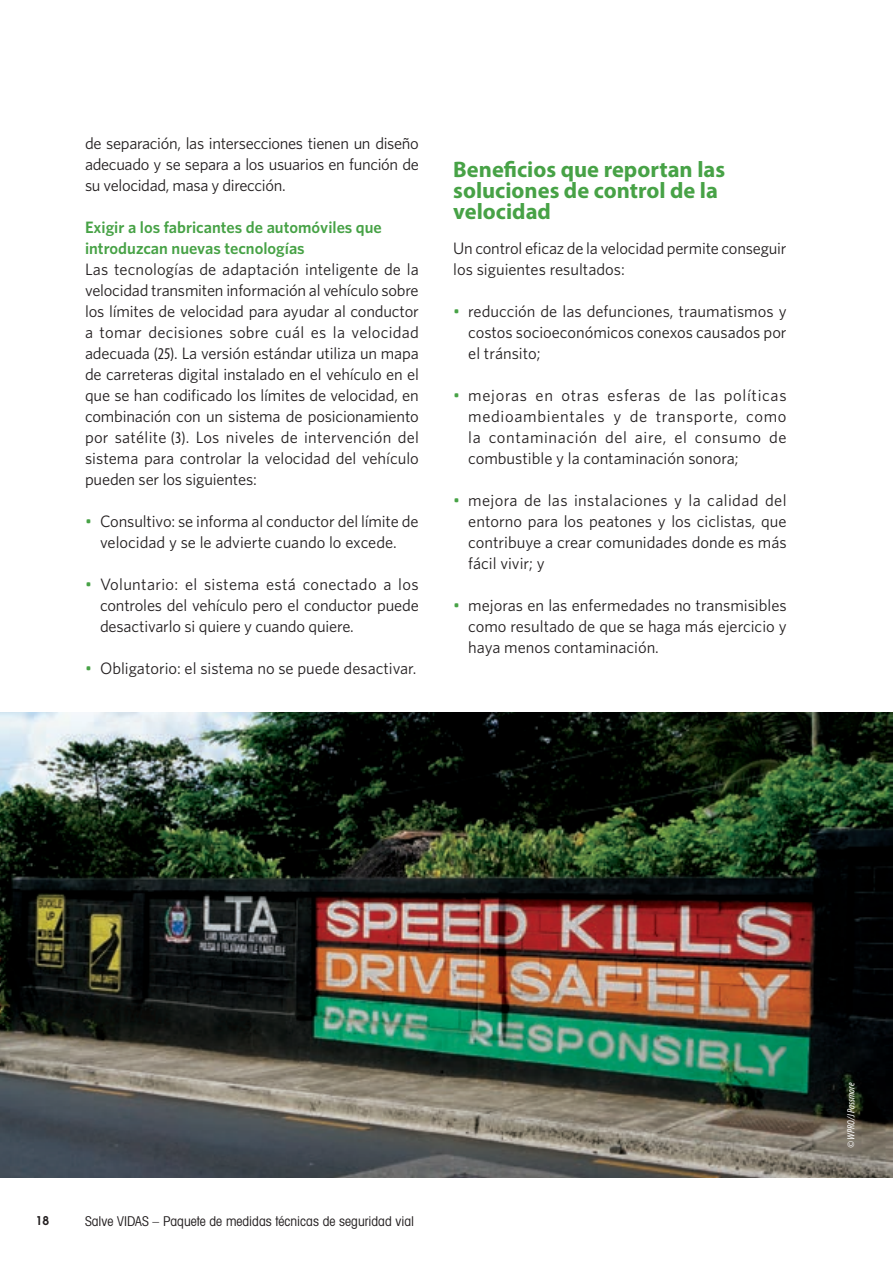
<style>
.page{position:relative;width:893px;height:1263px;background:#fff}
.page>*{position:absolute;margin:0;border:0;box-sizing:border-box;transform-origin:0 0}
.Title_level_2{font:700 22.5px/21px "Myriad Pro";color:#47a246}
.Body_bullet_level_1{font:16.5px/21px "Whitney HTF";color:#231f20;text-align:justify}
.Body_text{font:16.5px/21px "Whitney HTF";letter-spacing:-.015em;color:#231f20;text-align:justify}
.Title_level_3{font:600 16.5px/21px "Whitney HTF";color:#47a246}
.t1{font:condensed 13.5px "Avant Garde";color:#231f20}
.t2{font:600 12px "Avant Garde";color:#231f20}
.Table_text{font:italic condensed 10.5px "Myriad Pro";color:#fff}
.s1{font-family:"Myriad Pro";font-stretch:condensed}
.s2{color:#47a246}
</style>
<div class="page">
<img style="left:0;top:712px;width:892px;height:466px">
<p class="Body_text" style="left:85px;top:132px;width:335px">de separación, las intersecciones tienen un diseño adecuado y se separa a los usuarios en función de su velocidad, masa y dirección.</p>
<p class="Title_level_3" style="left:85px;top:216px;width:298px">Exigir a los fabricantes de automóviles que introduzcan nuevas tecnologías</p>
<p class="Body_text" style="left:85px;top:258px;width:335px">Las tecnologías de adaptación inteligente de la velocidad transmiten información al vehículo sobre los límites de velocidad para ayudar al conductor a tomar decisiones sobre cuál es la velocidad adecuada <span class="s1">(25)</span>. La versión estándar utiliza un mapa de carreteras digital instalado en el vehículo en el que se han codificado los límites de velocidad, en combinación con un sistema de posicionamiento por satélite <span class="s1">(3)</span>. Los niveles de intervención del sistema para controlar la velocidad del vehículo pueden ser los siguientes:</p>
<p class="Body_bullet_level_1" style="left:85px;top:510px;width:335px;text-align:center"><span class="s2">•</span> Consultivo: se informa al conductor del límite de velocidad y se le advierte cuando lo excede.</p>
<p class="Body_bullet_level_1" style="left:100px;top:573px;width:320px;text-indent:-15px"><span class="s2">•</span> Voluntario: el sistema está conectado a los controles del vehículo pero el conductor puede desactivarlo si quiere y cuando quiere.</p>
<p class="Body_bullet_level_1" style="left:85px;top:657px;width:333px"><span class="s2">•</span> Obligatorio: el sistema no se puede desactivar.</p>
<p class="Title_level_2" style="left:453px;top:158px;width:273px">Beneficios que reportan las soluciones de control de la velocidad</p>
<p class="Body_text" style="left:453px;top:237px;width:335px">Un control eficaz de la velocidad permite conseguir los siguientes resultados:</p>
<p class="Body_bullet_level_1" style="left:468px;top:300px;width:320px;text-indent:-15px"><span class="s2">•</span> reducción de las defunciones, traumatismos y costos socioeconómicos conexos causados por el tránsito;</p>
<p class="Body_bullet_level_1" style="left:468px;top:384px;width:320px;text-indent:-15px"><span class="s2">•</span> mejoras en otras esferas de las políticas medioambientales y de transporte, como la contaminación del aire, el consumo de combustible y la contaminación sonora;</p>
<p class="Body_bullet_level_1" style="left:468px;top:489px;width:320px;text-indent:-15px"><span class="s2">•</span> mejora de las instalaciones y la calidad del entorno para los peatones y los ciclistas, que contribuye a crear comunidades donde es más fácil vivir; y</p>
<p class="Body_bullet_level_1" style="left:468px;top:594px;width:320px;text-indent:-15px"><span class="s2">•</span> mejoras en las enfermedades no transmisibles como resultado de que se haga más ejercicio y haya menos contaminación.</p>
<p class="t2" style="left:36px;top:1213px;width:15px">18</p>
<p class="t1" style="left:85px;top:1212px;width:331px">Salve VIDAS – Paquete de medidas técnicas de seguridad vial</p>
<p class="Table_text" style="left:845px;top:1148px;width:67px;rotate:-90deg">© WPRO/J Passmore</p>
</div>
